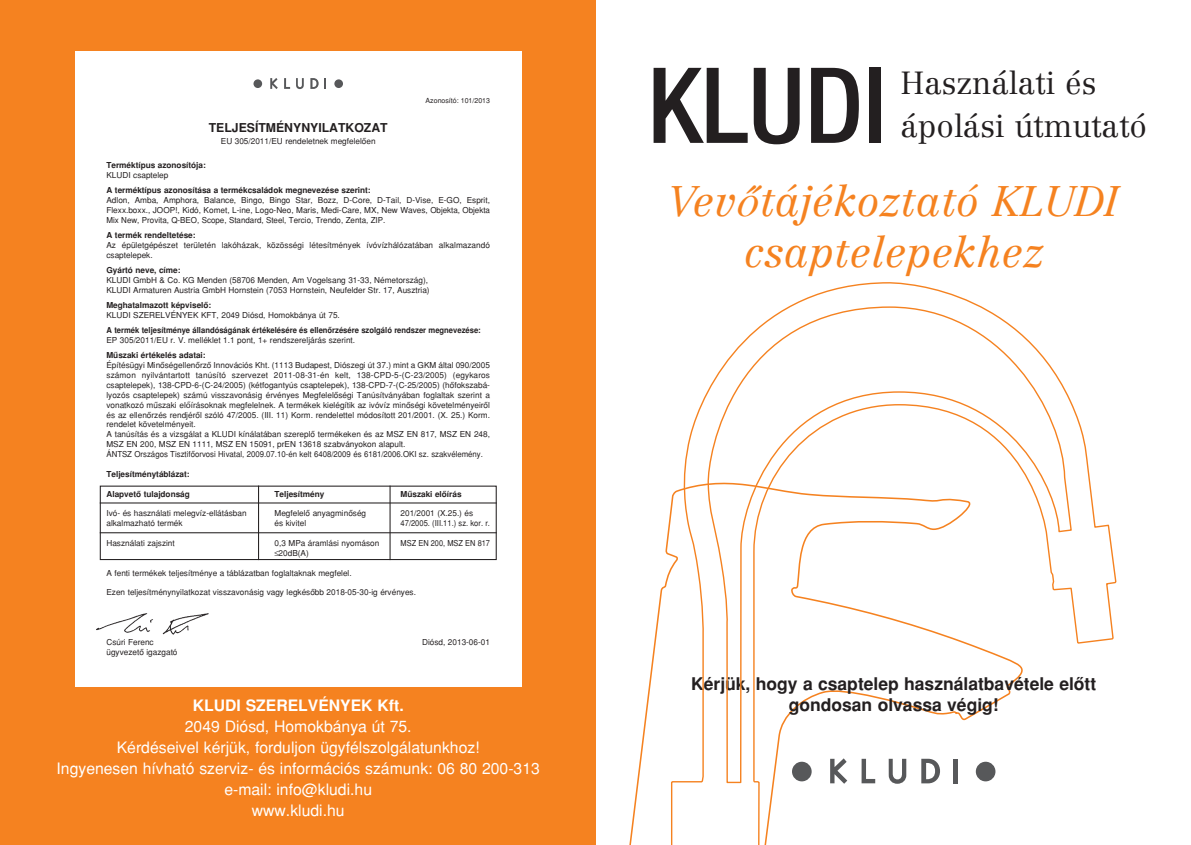
<style>
.page{position:relative;width:1191px;height:845px;background:#fff}
.page>*{position:absolute;margin:0;border:0;box-sizing:border-box;transform-origin:0 0}
.t1{font:500 condensed 105px "Helvetica Neue LT Pro";color:#231f20}
.t2{font:italic 300 42px/51.3px "Kludi Centennial";color:#f58220;text-align:center}
.t3{font:300 31.5px/43.8px "Kludi Centennial";color:#231f20}
.t4{font:17.5px "Helvetica H Bold";color:#231f20}
.t5{font:15.75px/21px "Helvetica H Regular";color:#fff;text-align:center}
.t6{font:15.75px "Helvetica H Bold";color:#fff}
.t7{font:12.25px "Helvetica H Bold";color:#231f20}
.t8{font:8.22px/9.8px "Helvetica H Regular";color:#231f20}
.t9{font:8.22px "Helvetica H Bold";color:#231f20}
.t10{font:8.22px "Helvetica H Bold";color:#231f20;scale:.93 1}
.t11{font:8.22px "Helvetica H Regular";color:#231f20;scale:.92 1}
.t12{font:8.22px "Helvetica H Regular";color:#231f20;scale:.9 1}
.t13{font:7px "Helvetica H Regular";color:#231f20}
.s1{font-family:"Lucida Grande"}
.s2{font-family:"Times H Italic";font-weight:400;font-style:normal;font-size:45.5px}
</style>
<div class="page">
<svg style="left:629px;top:505px;width:42px;height:339px"></svg>
<div style="left:0;top:0;width:596px;height:844px;background:#f58220"></div>
<div style="left:75px;top:51px;width:446px;height:635px;background:#fff"></div>
<svg style="left:296px;top:78px;width:8px;height:11px"></svg>
<svg style="left:284px;top:78px;width:6px;height:11px"></svg>
<svg style="left:270px;top:78px;width:8px;height:11px"></svg>
<svg style="left:310px;top:78px;width:16px;height:11px"></svg>
<div style="left:253px;top:79px;width:9px;height:9px;background:#57585a;border-radius:50%"></div>
<div style="left:334px;top:79px;width:9px;height:9px;background:#57585a;border-radius:50%"></div>
<img style="left:96px;top:613px;width:113px;height:22px">
<svg style="left:671px;top:282px;width:445px;height:562px"></svg>
<div style="left:818px;top:769px;width:94px;height:75px;background:#fff"></div>
<hr style="left:953px;top:758px;width:4px;height:25px;background:#57585a">
<svg style="left:888px;top:758px;width:18px;height:25px"></svg>
<svg style="left:861px;top:758px;width:14px;height:25px"></svg>
<svg style="left:830px;top:758px;width:17px;height:25px"></svg>
<svg style="left:921px;top:758px;width:19px;height:25px"></svg>
<div style="left:792px;top:761px;width:19px;height:20px;background:#57585a;border-radius:50%"></div>
<div style="left:975px;top:761px;width:20px;height:20px;background:#57585a;border-radius:50%"></div>
<div style="left:100px;top:485px;width:397px;height:75px;border:1px solid #231f20"></div>
<hr style="left:100px;top:502px;width:397px;height:1px;background:#231f20">
<hr style="left:100px;top:532px;width:397px;height:1px;background:#231f20">
<hr style="left:258px;top:485px;width:1px;height:75px;background:#231f20">
<hr style="left:389px;top:485px;width:1px;height:75px;background:#231f20">
<h3 class="t7" style="left:209px;top:121px;width:180px">TELJESÍTMÉNYNYILATKOZAT</h3>
<p class="t8" style="left:221px;top:136px;width:156px">EU 305/2011/EU rendeletnek megfelelôen</p>
<p class="t13" style="left:425px;top:97px;width:66px">Azonosító: 101/2013</p>
<p class="t9" style="left:106px;top:160px;width:101px">Terméktípus azonosítója:</p>
<p class="t8" style="left:106px;top:170px;width:63px">KLUDI csaptelep</p>
<p class="t9" style="left:106px;top:185px;width:266px">A terméktípus azonosítása a termékcsaládok megnevezése szerint:</p>
<p class="t8" style="left:106px;top:195px;width:385px;text-align:justify">Adlon, Amba, Amphora, Balance, Bingo, Bingo Star, Bozz, D-Core, D-Tail, D-Vise, E-GO, Esprit, Flexx.boxx., JOOP!, Kidó, Komet, L-ine, Logo-Neo, Maris, Medi-Care, MX, New Waves, Objekta, Objekta Mix New, Provita, Q-BEO, Scope, Standard, Steel, Tercio, Trendo, Zenta, ZIP.</p>
<p class="t9" style="left:106px;top:230px;width:91px">A termék rendeltetése:</p>
<p class="t8" style="left:106px;top:240px;width:385px">Az épületgépészet területén lakóházak, közösségi létesítmények ívóvízhálózatában alkalmazandó csaptelepek.</p>
<p class="t9" style="left:106px;top:265px;width:76px">Gyártó neve, címe:</p>
<p class="t8" style="left:106px;top:275px;width:325px">KLUDI GmbH &amp; Co. KG Menden (58706 Menden, Am Vogelsang 31-33, Németország),<br>KLUDI Armaturen Austria GmbH Hornstein (7053 Hornstein, Neufelder Str. 17, Ausztria)</p>
<p class="t9" style="left:106px;top:300px;width:106px">Meghatalmazott képviselô:</p>
<p class="t8" style="left:106px;top:310px;width:235px">KLUDI SZERELVÉNYEK KFT, 2049 Diósd, Homokbánya út 75.</p>
<p class="t10" style="left:106px;top:325px;width:404px">A termék teljesítménye állandóságának értékelésére és ellenôrzésére szolgáló rendszer megnevezése:</p>
<p class="t8" style="left:106px;top:335px;width:250px">EP 305/2011/EU r. V. melléklet 1.1 pont, 1+ rendszereljárás szerint.</p>
<p class="t9" style="left:106px;top:350px;width:101px">Mûszaki értékelés adatai:</p>
<p class="t8" style="left:106px;top:360px;width:385px">Építésügyi Minôségellenôrzô Innovációs Kht. (1113 Budapest, Diószegi út 37.) mint a GKM által 090/2005 számon nyilvántartott tanúsító szervezet 2011-08-31-én kelt, 138-CPD-5-(C-23/2005) (egykaros csaptelepek), 138-CPD-6-(C-24/2005) (kétfogantyús csaptelepek), 138-CPD-7-(C-25/2005) (hôfokszabá&shy;lyozós csaptelepek) számú visszavonásig érvényes Megfelelôségi Tanúsítványában foglaltak szerint a vonatkozó mûszaki el<span class="s1">ő</span>írásoknak megfelelnek. A termékek kielégítik az ivóvíz minôségi követelményeirôl és az ellenôrzés rendjérôl szóló 47/2005. (III. 11) Korm. rendelettel módosított 201/2001. (X. 25.) Korm. rendelet követelményeit.<br>A tanúsítás és a vizsgálat a KLUDI kínálatában szereplô termékeken és az MSZ EN 817, MSZ EN 248, MSZ EN 200, MSZ EN 1111, MSZ EN 15091, prEN 13618 szabványokon alapult.<br>ÁNTSZ Országos Tisztifôorvosi Hivatal, 2009.07.10-én kelt 6408/2009 és 6181/2006.OKI sz. szakvélemény.</p>
<p class="t9" style="left:106px;top:469px;width:85px">Teljesítménytáblázat:</p>
<p class="t9" style="left:106px;top:489px;width:85px">Alapvetô tulajdonság</p>
<p class="t9" style="left:274px;top:489px;width:51px">Teljesítmény</p>
<p class="t9" style="left:400px;top:489px;width:63px">Mûszaki elôírás</p>
<p class="t8" style="left:106px;top:508px;width:142px">Ivó- és használati melegvíz-ellátásban</p>
<p class="t8" style="left:274px;top:508px;width:93px">Megfelelô anyagminôség</p>
<p class="t8" style="left:400px;top:508px;width:74px">201/2001 (X.25.) és</p>
<p class="t8" style="left:106px;top:518px;width:78px">alkalmazható termék</p>
<p class="t8" style="left:274px;top:518px;width:33px">és kivitel</p>
<p class="t11" style="left:400px;top:518px;width:99px">47/2005. (III.11.) sz. kor. r.</p>
<p class="t8" style="left:106px;top:538px;width:70px">Használati zajszint</p>
<p class="t8" style="left:274px;top:538px;width:106px">0,3 MPa áramlási nyomáson</p>
<p class="t12" style="left:400px;top:538px;width:101px">MSZ EN 200, MSZ EN 817</p>
<p class="t8" style="left:274px;top:548px;width:36px">≤20dB(A)</p>
<p class="t8" style="left:106px;top:567px;width:247px">A fenti termékek teljesítménye a táblázatban foglaltaknak megfelel.</p>
<p class="t8" style="left:106px;top:587px;width:311px">Ezen teljesítménynyilatkozat visszavonásig vagy legkésôbb 2018-05-30-ig érvényes.</p>
<p class="t8" style="left:106px;top:636px;width:49px">Csúri Ferenc</p>
<p class="t8" style="left:422px;top:636px;width:69px">Diósd, 2013-06-01</p>
<p class="t8" style="left:106px;top:646px;width:73px">ügyvezetô igazgató</p>
<h1 class="t1" style="left:647px;top:68px;width:241px">KLUDI</h1>
<h2 class="t2" style="left:669px;top:179px;width:451px">Vev<span class="s2">ô</span>tájékoztató KLUDI csaptelepekhez</h2>
<h3 class="t3" style="left:900px;top:63px;width:248px">Használati és ápolási útmutató</h3>
<h3 class="t4" style="left:691px;top:673px;width:406px">Kérjük, hogy a csaptelep használatbavétele elôtt</h3>
<h3 class="t6" style="left:193px;top:696px;width:212px">KLUDI SZERELVÉNYEK Kft.</h3>
<h3 class="t4" style="left:788px;top:694px;width:212px">gondosan olvassa végig!</h3>
<h3 class="t5" style="left:57px;top:715px;width:485px">2049 Diósd, Homokbánya út 75.<br>Kérdéseivel kérjük, forduljon ügyfélszolgálatunkhoz!<br>Ingyenesen hívható szerviz- és információs számunk: 06 80 200-313 e-mail: info@kludi.hu<br>www.kludi.hu</h3>
</div>
